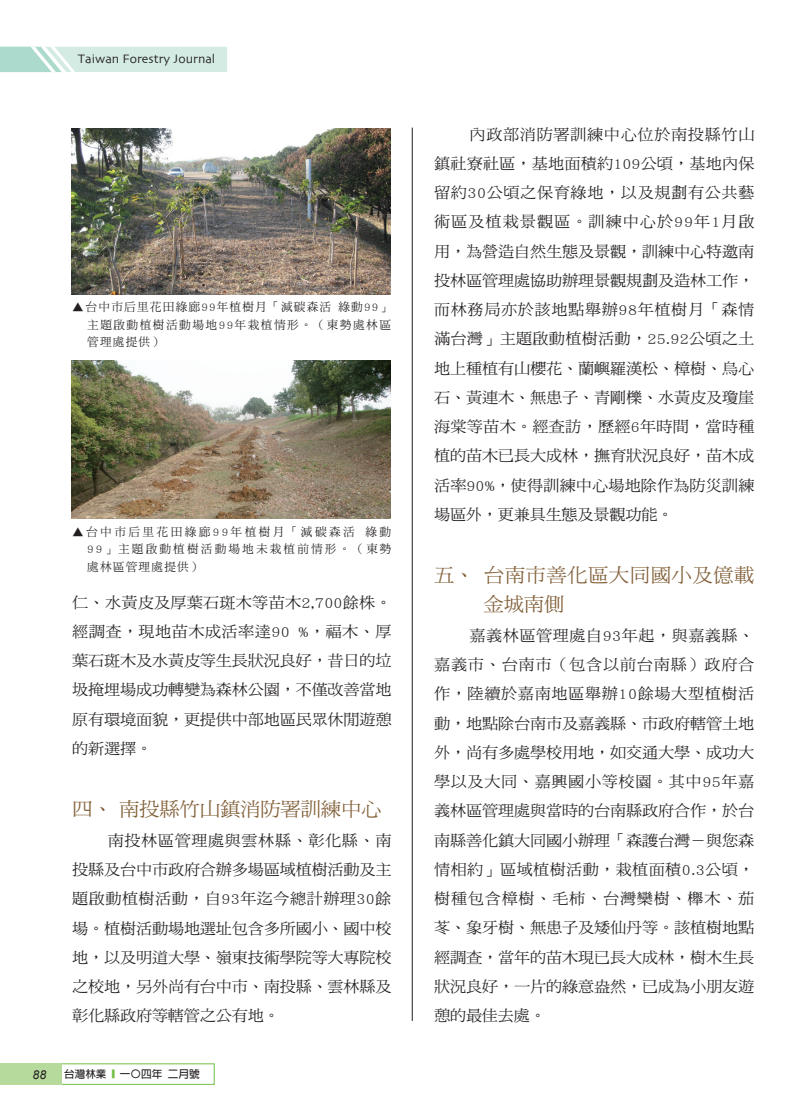
<style>
.page{position:relative;width:808px;height:1106px;background:#fff}
.page>*{position:absolute;margin:0;border:0;box-sizing:border-box;transform-origin:0 0}
.t1{font:19.5px/29.2px "DF Ming Std W5";letter-spacing:.02em;color:#826039;scale:1.05 1}
.t2{font:19.5px "DF Ming Std W5";letter-spacing:-.015em;color:#826039;scale:1.05 1}
.t3{font:15.45px/29.2px "DF Ming Std W5";letter-spacing:-.015em;color:#231f20;text-align:justify;scale:1.05 1}
.t4{font:12.75px "Skia";color:#231f20}
.t5{font:italic 12.15px "Arial";color:#231f20}
.t6{font:11.7px/17.5px "DF Ming Std W5";letter-spacing:.125em;color:#231f20;text-align:justify}
.t7{font:700 10.65px "AR Hei B5";color:#231f20}
.s1{color:#71bf44}
</style>
<div class="page">
<hr style="left:412px;top:128px;width:1px;height:892px;background:#231f20">
<img style="left:72px;top:129px;width:319px;height:165px">
<img style="left:72px;top:360px;width:319px;height:158px">
<div style="left:0;top:1063px;width:62px;height:21px;background:#b6da9b"></div>
<svg style="left:0;top:47px;width:227px;height:25px;background:#cee8e0"></svg>
<p class="t4" style="left:78px;top:51px;width:139px">Taiwan Forestry Journal</p>
<p class="t6" style="left:87px;top:298px;width:305px;text-indent:-15px">▲台中市后里花田綠廊99年植樹月「減碳森活 綠動99」主題啟動植樹活動場地99年栽植情形。（東勢處林區管理處提供）</p>
<p class="t6" style="left:87px;top:522px;width:305px;text-indent:-15px">▲台中市后里花田綠廊99年植樹月「減碳森活 綠動99」主題啟動植樹活動場地未栽植前情形。（東勢處林區管理處提供）</p>
<p class="t3" style="left:72px;top:587px;width:306px">仁、水黃皮及厚葉石斑木等苗木2,700餘株。經調查，現地苗木成活率達90 %，福木、厚葉石斑木及水黃皮等生長狀況良好，昔日的垃圾掩埋場成功轉變為森林公園，不僅改善當地原有環境面貌，更提供中部地區民眾休閒遊憩的新選擇。</p>
<p class="t2" style="left:72px;top:798px;width:296px">四、 南投縣竹山鎮消防署訓練中心</p>
<p class="t3" style="left:72px;top:825px;width:306px;text-indent:35px">南投林區管理處與雲林縣、彰化縣、南投縣及台中市政府合辦多場區域植樹活動及主題啟動植樹活動，自93年迄今總計辦理30餘場。植樹活動場地選址包含多所國小、國中校地，以及明道大學、嶺東技術學院等大專院校之校地，另外尚有台中市、南投縣、雲林縣及彰化縣政府等轄管之公有地。</p>
<p class="t5" style="left:33px;top:1066px;width:15px">88</p>
<p class="t7" style="left:64px;top:1068px;width:137px">台灣林業 <span class="s1">■</span> 一〇四年 二月號</p>
<p class="t3" style="left:434px;top:119px;width:307px;text-indent:35px">內政部消防署訓練中心位於南投縣竹山鎮社寮社區，基地面積約109公頃，基地內保留約30公頃之保育綠地，以及規劃有公共藝術區及植栽景觀區。訓練中心於99年1月啟用，為營造自然生態及景觀，訓練中心特邀南投林區管理處協助辦理景觀規劃及造林工作，而林務局亦於該地點舉辦98年植樹月「森情滿台灣」主題啟動植樹活動，25.92公頃之土地上種植有山櫻花、蘭嶼羅漢松、樟樹、烏心石、黃連木、無患子、青剛櫟、水黃皮及瓊崖海棠等苗木。經查訪，歷經6年時間，當時種植的苗木已長大成林，撫育狀況良好，苗木成活率90%，使得訓練中心場地除作為防災訓練場區外，更兼具生態及景觀功能。</p>
<p class="t1" style="left:484px;top:560px;width:259px;text-indent:-50px">五、 台南市善化區大同國小及億載金城南側</p>
<p class="t3" style="left:434px;top:620px;width:307px;text-indent:35px">嘉義林區管理處自93年起，與嘉義縣、嘉義市、台南市（包含以前台南縣）政府合作，陸續於嘉南地區舉辦10餘場大型植樹活動，地點除台南市及嘉義縣、市政府轄管土地外，尚有多處學校用地，如交通大學、成功大學以及大同、嘉興國小等校園。其中95年嘉義林區管理處與當時的台南縣政府合作，於台南縣善化鎮大同國小辦理「森護台灣－與您森情相約」區域植樹活動，栽植面積0.3公頃，樹種包含樟樹、毛柿、台灣欒樹、櫸木、茄苳、象牙樹、無患子及矮仙丹等。該植樹地點經調查，當年的苗木現已長大成林，樹木生長狀況良好，一片的綠意盎然，已成為小朋友遊憩的最佳去處。</p>
</div>
